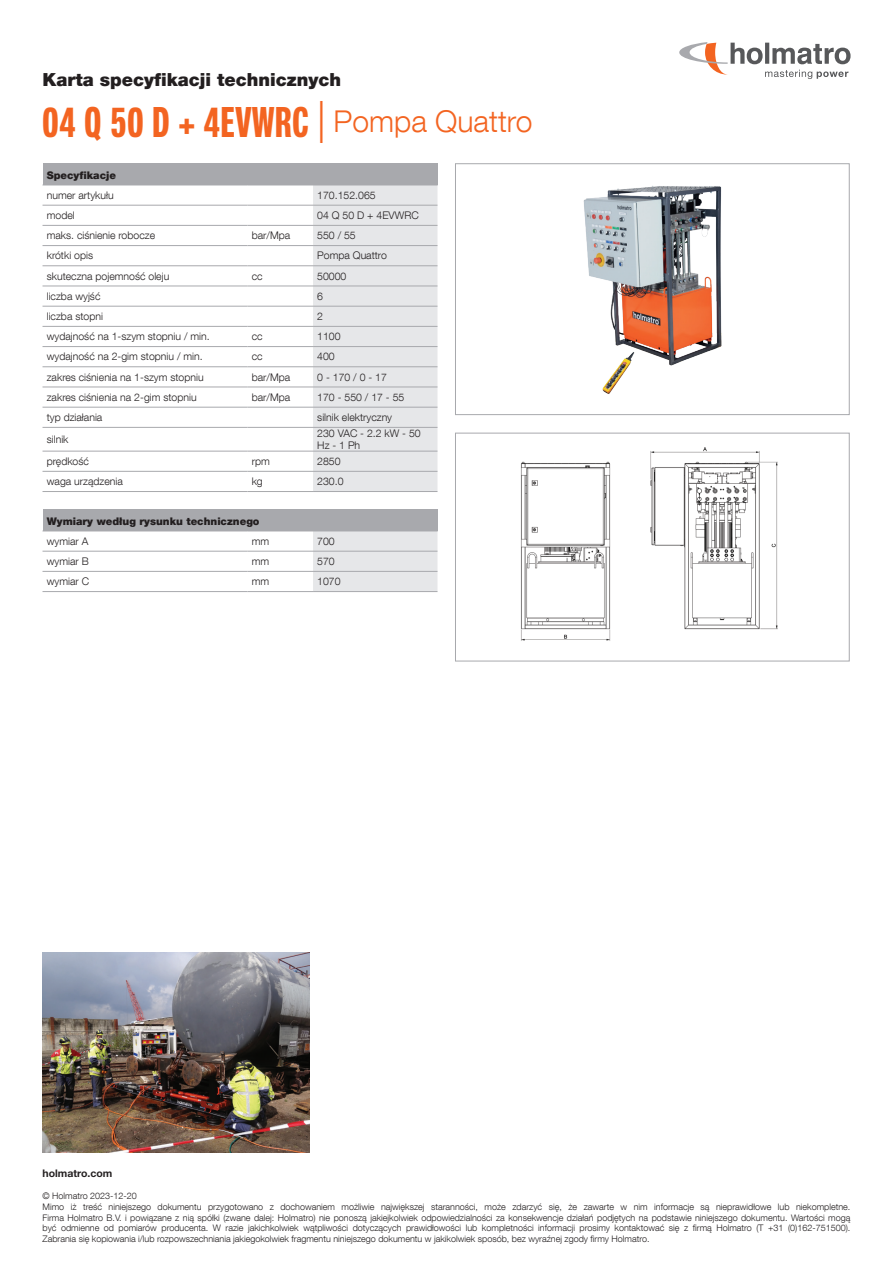
<style>
.page{position:relative;width:893px;height:1263px;background:#fff}
.page>*{position:absolute;margin:0;border:0;box-sizing:border-box;transform-origin:0 0}
.t1{font:700 42px "Neue Helvetica Pro 79 Cm";letter-spacing:.02em;color:#f36421}
.t2{font:900 18px "Helvetica Neue LT Com";color:#231f20}
.t3{font:300 10.5px/12px "Helvetica Neue LT Com";color:#231f20}
.t4{font:900 10.5px "Helvetica Neue LT Com";color:#231f20}
.t5{font:700 10.5px "Helvetica Neue LT Std";color:#231f20}
.t6{font:300 9px/10.8px "Helvetica Neue LT Com";color:#231f20}
.s1{font-family:"Helvetica Neue LT Std";font-weight:300}
.s2{font-family:"Helvetica Neue LT Com";font-weight:300;font-size:30px}
</style>
<div class="page">
<svg style="left:679px;top:42px;width:171px;height:37px"></svg>
<div style="left:43px;top:164px;width:394px;height:21px;background:#a8a9ad"></div>
<svg style="left:313px;top:164px;width:125px;height:327px;background:#e1e2e4"></svg>
<hr style="left:43px;top:185px;width:204px;height:1px;background:#a8a9ad">
<hr style="left:247px;top:185px;width:66px;height:1px;background:#a8a9ad">
<hr style="left:313px;top:185px;width:125px;height:1px;background:#a8a9ad">
<hr style="left:43px;top:205px;width:204px;height:1px;background:#a8a9ad">
<hr style="left:247px;top:205px;width:66px;height:1px;background:#a8a9ad">
<hr style="left:313px;top:205px;width:124px;height:1px;background:#a8a9ad">
<hr style="left:43px;top:225px;width:204px;height:1px;background:#a8a9ad">
<hr style="left:247px;top:225px;width:66px;height:1px;background:#a8a9ad">
<hr style="left:313px;top:225px;width:124px;height:1px;background:#a8a9ad">
<hr style="left:43px;top:245px;width:204px;height:1px;background:#a8a9ad">
<hr style="left:247px;top:245px;width:66px;height:1px;background:#a8a9ad">
<hr style="left:313px;top:245px;width:124px;height:1px;background:#a8a9ad">
<hr style="left:43px;top:265px;width:204px;height:1px;background:#a8a9ad">
<hr style="left:247px;top:265px;width:66px;height:1px;background:#a8a9ad">
<hr style="left:313px;top:265px;width:124px;height:1px;background:#a8a9ad">
<hr style="left:43px;top:286px;width:204px;height:1px;background:#a8a9ad">
<hr style="left:247px;top:286px;width:66px;height:1px;background:#a8a9ad">
<hr style="left:313px;top:286px;width:124px;height:1px;background:#a8a9ad">
<hr style="left:43px;top:306px;width:204px;height:1px;background:#a8a9ad">
<hr style="left:247px;top:306px;width:66px;height:1px;background:#a8a9ad">
<hr style="left:313px;top:306px;width:124px;height:1px;background:#a8a9ad">
<hr style="left:43px;top:326px;width:204px;height:1px;background:#a8a9ad">
<hr style="left:247px;top:326px;width:66px;height:1px;background:#a8a9ad">
<hr style="left:313px;top:326px;width:124px;height:1px;background:#a8a9ad">
<hr style="left:43px;top:346px;width:204px;height:1px;background:#a8a9ad">
<hr style="left:247px;top:346px;width:66px;height:1px;background:#a8a9ad">
<hr style="left:313px;top:346px;width:124px;height:1px;background:#a8a9ad">
<hr style="left:43px;top:366px;width:204px;height:1px;background:#a8a9ad">
<hr style="left:247px;top:366px;width:66px;height:1px;background:#a8a9ad">
<hr style="left:313px;top:366px;width:124px;height:1px;background:#a8a9ad">
<hr style="left:43px;top:387px;width:204px;height:1px;background:#a8a9ad">
<hr style="left:247px;top:387px;width:66px;height:1px;background:#a8a9ad">
<hr style="left:313px;top:387px;width:124px;height:1px;background:#a8a9ad">
<hr style="left:43px;top:407px;width:204px;height:1px;background:#a8a9ad">
<hr style="left:247px;top:407px;width:66px;height:1px;background:#a8a9ad">
<hr style="left:313px;top:407px;width:124px;height:1px;background:#a8a9ad">
<hr style="left:43px;top:427px;width:204px;height:1px;background:#a8a9ad">
<hr style="left:247px;top:427px;width:66px;height:1px;background:#a8a9ad">
<hr style="left:313px;top:427px;width:124px;height:1px;background:#a8a9ad">
<hr style="left:43px;top:451px;width:204px;height:1px;background:#a8a9ad">
<hr style="left:247px;top:451px;width:66px;height:1px;background:#a8a9ad">
<hr style="left:313px;top:451px;width:124px;height:1px;background:#a8a9ad">
<hr style="left:43px;top:491px;width:204px;height:1px;background:#a8a9ad">
<hr style="left:43px;top:471px;width:204px;height:1px;background:#a8a9ad">
<hr style="left:247px;top:491px;width:66px;height:1px;background:#a8a9ad">
<hr style="left:247px;top:471px;width:66px;height:1px;background:#a8a9ad">
<hr style="left:313px;top:491px;width:124px;height:1px;background:#a8a9ad">
<hr style="left:313px;top:471px;width:124px;height:1px;background:#a8a9ad">
<div style="left:43px;top:510px;width:394px;height:21px;background:#a8a9ad"></div>
<svg style="left:313px;top:510px;width:125px;height:82px"></svg>
<hr style="left:43px;top:531px;width:204px;height:1px;background:#a8a9ad">
<hr style="left:247px;top:531px;width:66px;height:1px;background:#a8a9ad">
<hr style="left:313px;top:531px;width:125px;height:1px;background:#a8a9ad">
<hr style="left:43px;top:551px;width:204px;height:1px;background:#a8a9ad">
<hr style="left:247px;top:551px;width:66px;height:1px;background:#a8a9ad">
<hr style="left:313px;top:551px;width:124px;height:1px;background:#a8a9ad">
<hr style="left:43px;top:591px;width:204px;height:1px;background:#a8a9ad">
<hr style="left:43px;top:571px;width:204px;height:1px;background:#a8a9ad">
<hr style="left:247px;top:591px;width:66px;height:1px;background:#a8a9ad">
<hr style="left:247px;top:571px;width:66px;height:1px;background:#a8a9ad">
<hr style="left:313px;top:591px;width:124px;height:1px;background:#a8a9ad">
<hr style="left:313px;top:571px;width:124px;height:1px;background:#a8a9ad">
<img style="left:43px;top:952px;width:266px;height:200px">
<img style="left:521px;top:447px;width:257px;height:194px">
<div style="left:455px;top:433px;width:394px;height:228px;border:1px solid #a8a9ad"></div>
<img style="left:583px;top:186px;width:139px;height:208px">
<div style="left:455px;top:164px;width:394px;height:251px;border:1px solid #a8a9ad"></div>
<h2 class="t2" style="left:43px;top:68px;width:300px">Karta specyfikacji technicznych</h2>
<h1 class="t1" style="left:43px;top:97px;width:491px">04 Q 50 D + 4EVWRC <span class="s1">|</span> <span class="s2">Pompa Quattro</span></h1>
<p class="t4" style="left:47px;top:169px;width:71px">Specyfikacje</p>
<p class="t3" style="left:47px;top:189px;width:68px">numer artykułu</p>
<p class="t3" style="left:317px;top:189px;width:60px">170.152.065</p>
<p class="t3" style="left:47px;top:209px;width:30px">model</p>
<p class="t3" style="left:317px;top:209px;width:103px">04 Q 50 D + 4EVWRC</p>
<p class="t3" style="left:47px;top:229px;width:110px">maks. ciśnienie robocze</p>
<p class="t3" style="left:252px;top:229px;width:40px">bar/Mpa</p>
<p class="t3" style="left:317px;top:229px;width:40px">550 / 55</p>
<p class="t3" style="left:47px;top:249px;width:48px">krótki opis</p>
<p class="t3" style="left:317px;top:249px;width:71px">Pompa Quattro</p>
<p class="t3" style="left:47px;top:270px;width:124px">skuteczna pojemność oleju</p>
<p class="t3" style="left:252px;top:270px;width:12px">cc</p>
<p class="t3" style="left:317px;top:270px;width:31px">50000</p>
<p class="t3" style="left:47px;top:290px;width:55px">liczba wyjść</p>
<p class="t3" style="left:317px;top:290px;width:7px">6</p>
<p class="t3" style="left:47px;top:310px;width:58px">liczba stopni</p>
<p class="t3" style="left:317px;top:310px;width:7px">2</p>
<p class="t3" style="left:47px;top:330px;width:164px">wydajność na 1-szym stopniu / min.</p>
<p class="t3" style="left:252px;top:330px;width:12px">cc</p>
<p class="t3" style="left:317px;top:330px;width:25px">1100</p>
<p class="t3" style="left:47px;top:350px;width:157px">wydajność na 2-gim stopniu / min.</p>
<p class="t3" style="left:252px;top:350px;width:12px">cc</p>
<p class="t3" style="left:317px;top:350px;width:19px">400</p>
<p class="t3" style="left:47px;top:371px;width:158px">zakres ciśnienia na 1-szym stopniu</p>
<p class="t3" style="left:252px;top:371px;width:40px">bar/Mpa</p>
<p class="t3" style="left:317px;top:371px;width:71px">0 - 170 / 0 - 17</p>
<p class="t3" style="left:47px;top:391px;width:151px">zakres ciśnienia na 2-gim stopniu</p>
<p class="t3" style="left:252px;top:391px;width:40px">bar/Mpa</p>
<p class="t3" style="left:317px;top:391px;width:89px">170 - 550 / 17 - 55</p>
<p class="t3" style="left:47px;top:411px;width:57px">typ działania</p>
<p class="t3" style="left:317px;top:411px;width:76px">silnik elektryczny</p>
<p class="t3" style="left:47px;top:433px;width:23px">silnik</p>
<p class="t3" style="left:317px;top:427px;width:105px">230 VAC - 2.2 kW - 50<br>Hz - 1 Ph</p>
<p class="t3" style="left:47px;top:455px;width:44px">prędkość</p>
<p class="t3" style="left:252px;top:455px;width:20px">rpm</p>
<p class="t3" style="left:317px;top:455px;width:25px">2850</p>
<p class="t3" style="left:47px;top:475px;width:78px">waga urządzenia</p>
<p class="t3" style="left:252px;top:475px;width:13px">kg</p>
<p class="t3" style="left:317px;top:475px;width:28px">230.0</p>
<p class="t4" style="left:47px;top:514px;width:214px">Wymiary według rysunku technicznego</p>
<p class="t3" style="left:47px;top:535px;width:43px">wymiar A</p>
<p class="t3" style="left:252px;top:535px;width:19px">mm</p>
<p class="t3" style="left:317px;top:535px;width:19px">700</p>
<p class="t3" style="left:47px;top:555px;width:44px">wymiar B</p>
<p class="t3" style="left:252px;top:555px;width:19px">mm</p>
<p class="t3" style="left:317px;top:555px;width:19px">570</p>
<p class="t3" style="left:47px;top:575px;width:44px">wymiar C</p>
<p class="t3" style="left:252px;top:575px;width:19px">mm</p>
<p class="t3" style="left:317px;top:575px;width:25px">1070</p>
<p class="t5" style="left:43px;top:1167px;width:71px">holmatro.com</p>
<p class="t6" style="left:43px;top:1190px;width:809px">© Holmatro 2023-12-20<br>Mimo iż treść niniejszego dokumentu przygotowano z dochowaniem możliwie największej staranności, może zdarzyć się, że zawarte w nim informacje są nieprawidłowe lub niekompletne.<br>Firma Holmatro B.V. i powiązane z nią spółki (zwane dalej: Holmatro) nie ponoszą jakiejkolwiek odpowiedzialności za konsekwencje działań podjętych na podstawie niniejszego dokumentu. Wartości mogą być odmienne od pomiarów producenta. W razie jakichkolwiek wątpliwości dotyczących prawidłowości lub kompletności informacji prosimy kontaktować się z firmą Holmatro (T +31 (0)162-751500).<br>Zabrania się kopiowania i/lub rozpowszechniania jakiegokolwiek fragmentu niniejszego dokumentu w jakikolwiek sposób, bez wyraźnej zgody firmy Holmatro.</p>
</div>
